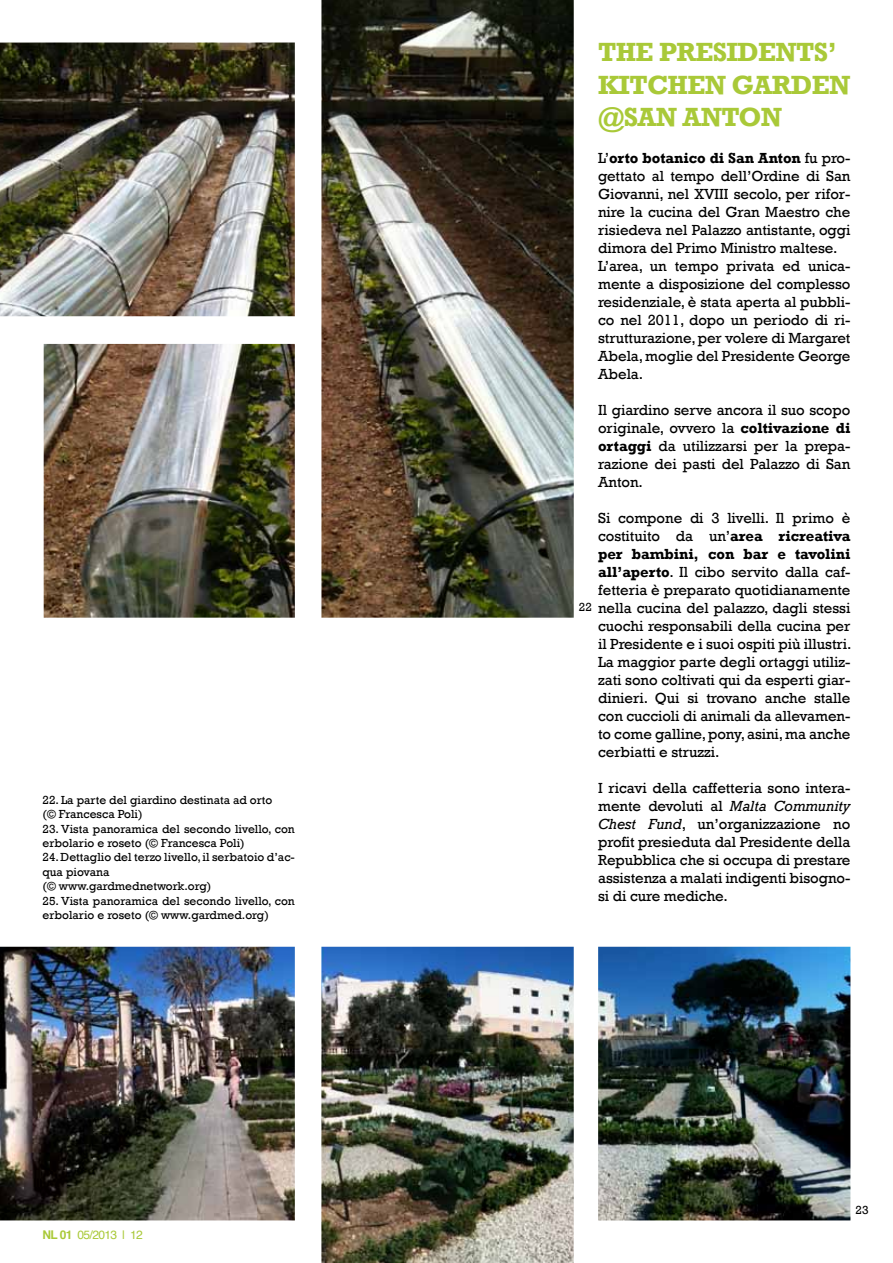
<style>
.page{position:relative;width:893px;height:1263px;background:#fff}
.page>*{position:absolute;margin:0;border:0;box-sizing:border-box;transform-origin:0 0}
.t1{font:700 27px/32.4px "Rockwell";letter-spacing:-.025em;color:#a9c938}
.t2{font:15px/18px "Rockwell";letter-spacing:-.005em;color:#000;text-align:justify}
.t3{font:12px/14.4px "Rockwell";color:#000}
.t4{font:12px "Helvetica";letter-spacing:-.05em;color:#a9c938}
.s1{font-weight:700}
.s2{font-style:italic}
</style>
<div class="page">
<img style="left:0;top:947px;width:850px;height:316px">
<img style="left:0;top:0;width:574px;height:618px">
<p class="t3" style="left:43px;top:793px;width:231px">22. La parte del giardino destinata ad orto (© Francesca Poli)</p>
<p class="t3" style="left:43px;top:822px;width:254px">23. Vista panoramica del secondo livello, con erbolario e roseto (© Francesca Poli)</p>
<p class="t3" style="left:43px;top:850px;width:254px">24. Dettaglio del terzo livello, il serbatoio d’ac&shy;qua piovana<br>(© www.gardmednetwork.org)</p>
<p class="t3" style="left:43px;top:894px;width:254px">25. Vista panoramica del secondo livello, con erbolario e roseto (© www.gardmed.org)</p>
<p class="t4" style="left:43px;top:1226px;width:102px"><span class="s1">NL 01</span> 05/2013 | 12</p>
<h1 class="t1" style="left:598px;top:36px;width:19px">the</h1>
<h1 class="t1" style="left:659px;top:36px;width:18px">presidents</h1>
<h1 class="t1" style="left:827px;top:36px;width:11px">’</h1>
<h1 class="t1" style="left:598px;top:68px;width:194px">KITCHEN garden @SAN ANTON</h1>
<p class="t2" style="left:598px;top:149px;width:254px;text-align:left">L’<span class="s1">orto botanico di San Anton</span> fu pro&shy;gettato al tempo dell’Ordine di San Giovanni, nel XVIII secolo, per rifor&shy;nire la cucina del Gran Maestro che risiedeva nel Palazzo antistante, oggi dimora del Primo Ministro maltese.<br>L’area, un tempo privata ed unica&shy;mente a disposizione del complesso residenziale, è stata aperta al pubbli&shy;co nel 2011, dopo un periodo di ri&shy;strutturazione, per volere di Margaret Abela, moglie del Presidente George Abela.</p>
<p class="t2" style="left:598px;top:401px;width:254px">Il giardino serve ancora il suo scopo originale, ovvero la <span class="s1">coltivazione di ortaggi</span> da utilizzarsi per la prepa&shy;razione dei pasti del Palazzo di San Anton.</p>
<p class="t2" style="left:598px;top:509px;width:255px">Si compone di 3 livelli. Il primo è costituito da un’<span class="s1">area ricreativa per bambini, con bar e tavolini all’aperto</span>. Il cibo servito dalla caf&shy;fetteria è preparato quotidianamente nella cucina del palazzo, dagli stessi cuochi responsabili della cucina per il Presidente e i suoi ospiti più illustri.<br>La maggior parte degli ortaggi utiliz&shy;zati sono coltivati qui da esperti giar&shy;dinieri. Qui si trovano anche stalle con cuccioli di animali da allevamen&shy;to come galline, pony, asini, ma anche cerbiatti e struzzi.</p>
<p class="t2" style="left:598px;top:779px;width:254px">I ricavi della caffetteria sono intera&shy;mente devoluti al <span class="s2">Malta Community Chest Fund</span>, un’organizzazione no profit presieduta dal Presidente della Repubblica che si occupa di prestare assistenza a malati indigenti bisogno&shy;si di cure mediche.</p>
<p class="t3" style="left:579px;top:600px;width:15px">22</p>
<p class="t3" style="left:856px;top:1203px;width:15px">23</p>
</div>
